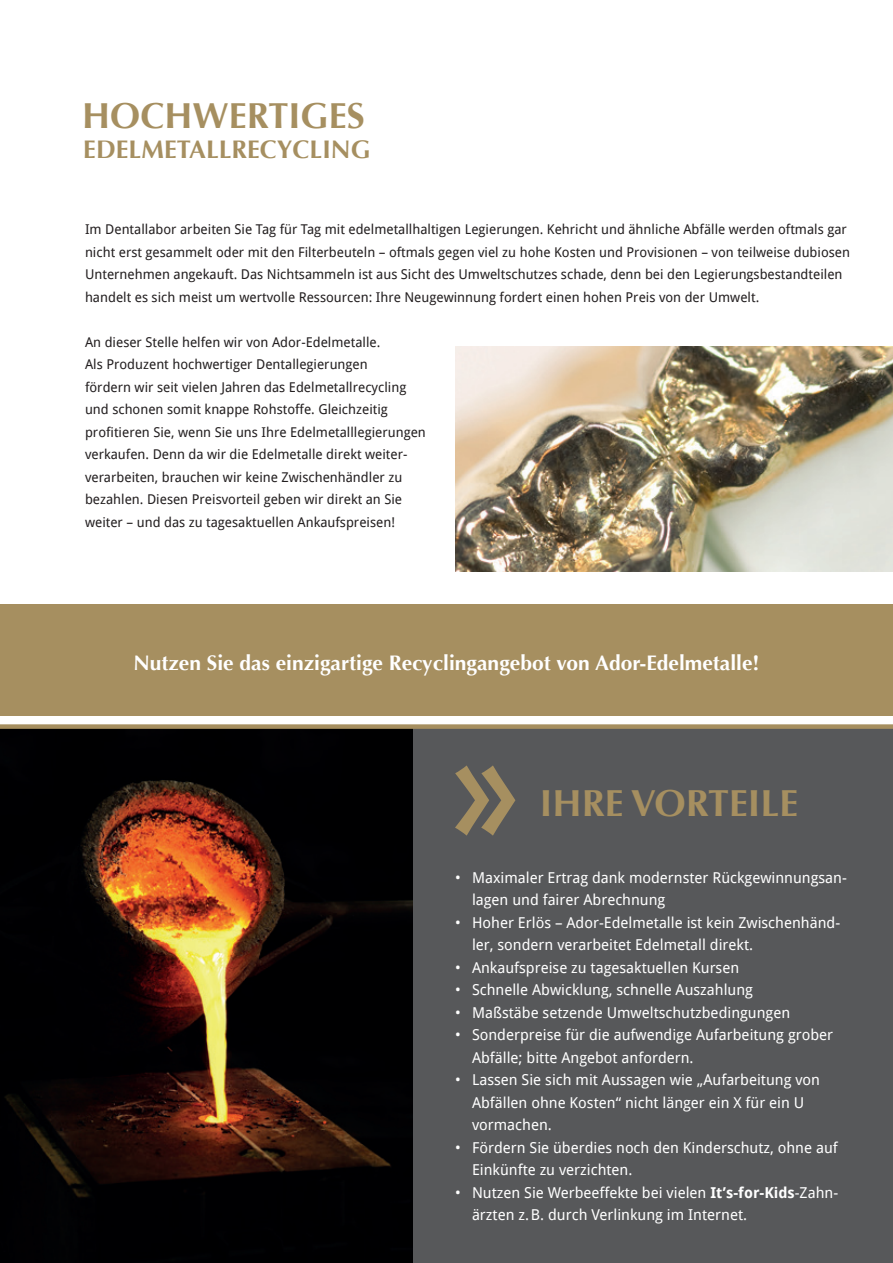
<style>
.page{position:relative;width:893px;height:1263px;background:#fff}
.page>*{position:absolute;margin:0;border:0;box-sizing:border-box;transform-origin:0 0}
.t1{font:700 37.5px "Optima";letter-spacing:.005em;color:#a68f60}
.t2{font:700 36px "Optima";letter-spacing:.005em;color:#a68f60}
.t3{font:700 25.35px "Optima";letter-spacing:.005em;color:#a68f60}
.t4{font:700 21px "Optima";color:#fff}
.t5{font:15px/22.5px "Droid Sans";color:#fff}
.t6{font:13.5px/22.5px "Droid Sans";color:#231f20}
.s1{font-weight:700}
</style>
<div class="page">
<div style="left:344px;top:727px;width:549px;height:536px;background:#57585a"></div>
<div style="left:0;top:604px;width:893px;height:112px;background:#a68f60"></div>
<img style="left:0;top:729px;width:412px;height:534px">
<img style="left:455px;top:347px;width:438px;height:225px">
<svg style="left:455px;top:765px;width:60px;height:71px"></svg>
<div style="left:0;top:724px;width:893px;height:5px;background:#a68f60"></div>
<h2 class="t2" style="left:82px;top:95px;width:284px">HOCHWERTIGES</h2>
<h3 class="t3" style="left:83px;top:135px;width:289px">EDELMETALLRECYCLING</h3>
<p class="t6" style="left:85px;top:218px;width:766px">Im Dentallabor arbeiten Sie Tag für Tag mit edelmetallhaltigen Legierungen. Kehricht und ähnliche Abfälle werden oftmals gar nicht erst gesammelt oder mit den Filterbeuteln – oftmals gegen viel zu hohe Kosten und Provisionen – von teilweise dubiosen Unternehmen angekauft. Das Nichtsammeln ist aus Sicht des Umweltschutzes schade, denn bei den Legierungsbestandteilen handelt es sich meist um wertvolle Ressourcen: Ihre Neugewinnung fordert einen hohen Preis von der Umwelt.</p>
<p class="t6" style="left:85px;top:331px;width:342px">An dieser Stelle helfen wir von Ador-Edelmetalle.<br>Als Produzent hochwertiger Dentallegierungen<br>fördern wir seit vielen Jahren das Edelmetallrecycling und schonen somit knappe Rohstoffe. Gleichzeitig profitieren Sie, wenn Sie uns Ihre Edelmetalllegierungen verkaufen. Denn da wir die Edelmetalle direkt weiter&shy;verarbeiten, brauchen wir keine Zwischenhändler zu bezahlen. Diesen Preisvorteil geben wir direkt an Sie weiter – und das zu tagesaktuellen Ankaufspreisen!</p>
<h3 class="t4" style="left:133px;top:650px;width:628px">Nutzen Sie das einzigartige Recyclingangebot von Ador-Edelmetalle!</h3>
<h1 class="t1" style="left:540px;top:782px;width:260px">IHRE VORTEILE</h1>
<p class="t5" style="left:472px;top:866px;width:376px;text-indent:-17px">• Maximaler Ertrag dank modernster Rückgewinnungsan&shy;lagen und fairer Abrechnung</p>
<p class="t5" style="left:472px;top:911px;width:370px;text-indent:-17px">• Hoher Erlös – Ador-Edelmetalle ist kein Zwischenhänd&shy;ler, sondern verarbeitet Edelmetall direkt.</p>
<p class="t5" style="left:455px;top:956px;width:286px">• Ankaufspreise zu tagesaktuellen Kursen</p>
<p class="t5" style="left:455px;top:979px;width:300px">• Schnelle Abwicklung, schnelle Auszahlung</p>
<p class="t5" style="left:455px;top:1001px;width:337px">• Maßstäbe setzende Umweltschutzbedingungen</p>
<p class="t5" style="left:472px;top:1024px;width:363px;text-indent:-17px">• Sonderpreise für die aufwendige Aufarbeitung grober<br>Abfälle; bitte Angebot anfordern.</p>
<p class="t5" style="left:472px;top:1069px;width:350px;text-indent:-17px">• Lassen Sie sich mit Aussagen wie „Aufarbeitung von<br>Abfällen ohne Kosten“ nicht länger ein X für ein U vormachen.</p>
<p class="t5" style="left:472px;top:1136px;width:367px;text-indent:-17px">• Fördern Sie überdies noch den Kinderschutz, ohne auf<br>Einkünfte zu verzichten.</p>
<p class="t5" style="left:472px;top:1181px;width:368px;text-indent:-17px">• Nutzen Sie Werbeeffekte bei vielen <span class="s1">It’s-for-Kids</span>-Zahn&shy;ärzten z.B. durch Verlinkung im Internet.</p>
</div>
